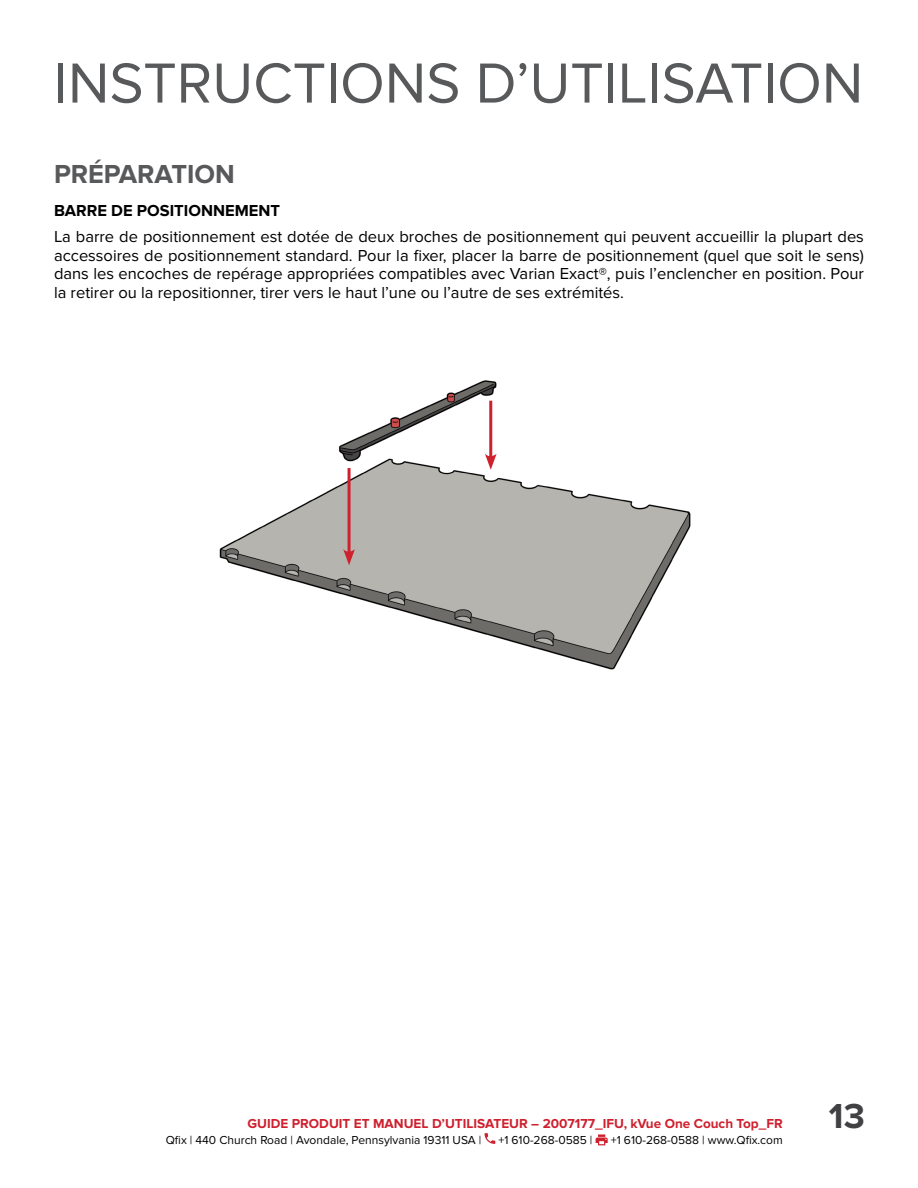
<style>
.page{position:relative;width:918px;height:1188px;background:#fff}
.page>*{position:absolute;margin:0;border:0;box-sizing:border-box;transform-origin:0 0}
.t1{font:58.5px "Proxima Nova";color:#58595b}
.t2{font:700 36px "Proxima Nova";color:#414042}
.t3{font:700 27px "Proxima Nova";color:#58595b}
.t4{font:16.5px/18.8px "Proxima Nova";color:#000;text-align:justify}
.t5{font:700 16.5px "Proxima Nova";color:#000}
.t6{font:700 13.5px "Proxima Nova";color:#cf202e}
.t7{font:12px "Proxima Nova";color:#000}
</style>
<div class="page">
<img style="left:219px;top:380px;width:472px;height:290px">
<hr style="left:348px;top:468px;width:3px;height:87px;background:#cf202e">
<svg style="left:343px;top:549px;width:12px;height:16px"></svg>
<hr style="left:489px;top:401px;width:3px;height:58px;background:#cf202e">
<svg style="left:485px;top:454px;width:12px;height:16px"></svg>
<svg style="left:485px;top:1133px;width:10px;height:11px"></svg>
<svg style="left:596px;top:1134px;width:12px;height:11px"></svg>
<h1 class="t1" style="left:54px;top:50px;width:811px">INSTRUCTIONS D’UTILISATION</h1>
<h3 class="t3" style="left:54px;top:159px;width:182px">PRÉPARATION</h3>
<p class="t5" style="left:54px;top:201px;width:228px">BARRE DE POSITIONNEMENT</p>
<p class="t4" style="left:54px;top:227px;width:812px">La barre de positionnement est dotée de deux broches de positionnement qui peuvent accueillir la plupart des accessoires de positionnement standard. Pour la fixer, placer la barre de positionnement (quel que soit le sens) dans les encoches de repérage appropriées compatibles avec Varian Exact®, puis l’enclencher en position. Pour la retirer ou la repositionner, tirer vers le haut l’une ou l’autre de ses extrémités.</p>
<p class="t6" style="left:248px;top:1116px;width:537px">GUIDE PRODUIT ET MANUEL D’UTILISATEUR – 2007177_IFU, kVue One Couch Top_FR</p>
<p class="t7" style="left:166px;top:1133px;width:317px">Qfix | 440 Church Road | Avondale, Pennsylvania 19311 USA |</p>
<p class="t7" style="left:498px;top:1133px;width:96px">+1 610-268-0585 |</p>
<p class="t7" style="left:611px;top:1133px;width:174px">+1 610-268-0588 | www.Qfix.com</p>
<h2 class="t2" style="left:829px;top:1095px;width:37px">13</h2>
</div>
